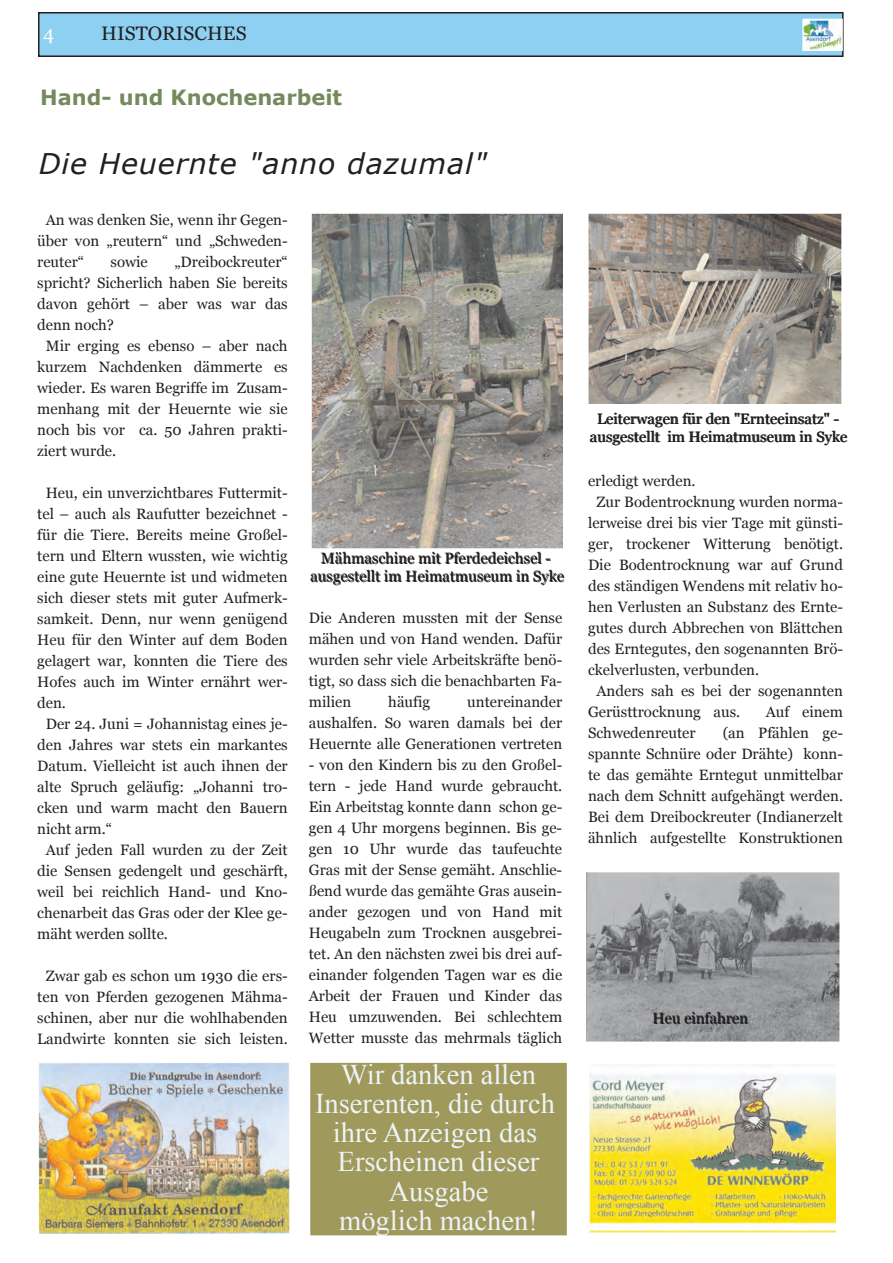
<style>
.page{position:relative;width:893px;height:1263px;background:#fff}
.page>*{position:absolute;margin:0;border:0;box-sizing:border-box;transform-origin:0 0}
.t1{font:28.5px/29.1px "Times New Roman";color:#edf3f9;text-align:center}
.t2{font:italic 28.5px "Verdana";letter-spacing:.03em;color:#231f20}
.t3{font:700 21px "Verdana";color:#758a5c}
.t4{font:19.5px "Georgia";color:#231f20}
.t5{font:19.5px "Georgia";color:#fff}
.t6{font:15px/21px "Georgia";color:#231f20;text-align:justify}
</style>
<div class="page">
<div style="left:39px;top:13px;width:804px;height:43px;background:#8dd0f2"></div>
<div style="left:38px;top:12px;width:806px;height:45px;border:2px solid #231f20"></div>
<img style="left:802px;top:19px;width:41px;height:32px">
<img style="left:589px;top:1064px;width:247px;height:168px">
<img style="left:312px;top:214px;width:251px;height:334px">
<img style="left:589px;top:214px;width:252px;height:189px">
<img style="left:586px;top:872px;width:254px;height:169px">
<img style="left:39px;top:1063px;width:250px;height:171px">
<div style="left:310px;top:1063px;width:257px;height:172px;background:#9f995b"></div>
<h3 class="t5" style="left:43px;top:22px;width:13px">4</h3>
<h3 class="t4" style="left:101px;top:22px;width:147px">HISTORISCHES</h3>
<h2 class="t3" style="left:40px;top:83px;width:303px">Hand- und Knochenarbeit</h2>
<h1 class="t2" style="left:39px;top:144px;width:450px">Die Heuernte "anno dazumal"</h1>
<p class="t6" style="left:37px;top:209px;width:252px;text-indent:9px">An was denken Sie, wenn ihr Gegen&shy;über von „reutern“ und „Schweden&shy;reuter“</p>
<p class="t6" style="left:111px;top:251px;width:39px">sowie</p>
<p class="t6" style="left:174px;top:251px;width:115px">„Dreibockreuter“</p>
<p class="t6" style="left:37px;top:272px;width:252px">spricht? Sicherlich haben Sie bereits</p>
<p class="t6" style="left:37px;top:293px;width:252px">davon gehört – aber was war das</p>
<p class="t6" style="left:37px;top:314px;width:78px">denn noch?</p>
<p class="t6" style="left:46px;top:335px;width:243px">Mir erging es ebenso – aber nach</p>
<p class="t6" style="left:37px;top:356px;width:252px">kurzem Nachdenken dämmerte es</p>
<p class="t6" style="left:37px;top:377px;width:252px">wieder. Es waren Begriffe im Zusam-</p>
<p class="t6" style="left:37px;top:398px;width:252px">menhang mit der Heuernte wie sie</p>
<p class="t6" style="left:37px;top:419px;width:252px">noch bis vor ca. 50 Jahren prakti-</p>
<p class="t6" style="left:37px;top:440px;width:80px">ziert wurde.</p>
<p class="t6" style="left:46px;top:482px;width:243px">Heu, ein unverzichtbares Futtermit-</p>
<p class="t6" style="left:37px;top:503px;width:252px">tel – auch als Raufutter bezeichnet -</p>
<p class="t6" style="left:37px;top:524px;width:252px">für die Tiere. Bereits meine Großel-</p>
<p class="t6" style="left:37px;top:545px;width:252px">tern und Eltern wussten, wie wichtig</p>
<p class="t6" style="left:37px;top:566px;width:252px">eine gute Heuernte ist und widmeten</p>
<p class="t6" style="left:37px;top:587px;width:252px">sich dieser stets mit guter Aufmerk-</p>
<p class="t6" style="left:37px;top:608px;width:252px">samkeit. Denn, nur wenn genügend</p>
<p class="t6" style="left:37px;top:629px;width:252px">Heu für den Winter auf dem Boden</p>
<p class="t6" style="left:37px;top:650px;width:252px">gelagert war, konnten die Tiere des</p>
<p class="t6" style="left:37px;top:671px;width:252px">Hofes auch im Winter ernährt wer-</p>
<p class="t6" style="left:37px;top:692px;width:30px">den.</p>
<p class="t6" style="left:46px;top:713px;width:243px">Der 24. Juni = Johannistag eines je-</p>
<p class="t6" style="left:37px;top:734px;width:252px">den Jahres war stets ein markantes</p>
<p class="t6" style="left:37px;top:755px;width:252px">Datum. Vielleicht ist auch ihnen der</p>
<p class="t6" style="left:37px;top:776px;width:252px">alte Spruch geläufig: „Johanni tro-</p>
<p class="t6" style="left:37px;top:797px;width:252px">cken und warm macht den Bauern</p>
<p class="t6" style="left:37px;top:818px;width:76px">nicht arm.“</p>
<p class="t6" style="left:46px;top:839px;width:243px">Auf jeden Fall wurden zu der Zeit</p>
<p class="t6" style="left:37px;top:860px;width:252px">die Sensen gedengelt und geschärft,</p>
<p class="t6" style="left:37px;top:881px;width:252px">weil bei reichlich Hand- und Kno-</p>
<p class="t6" style="left:37px;top:902px;width:252px">chenarbeit das Gras oder der Klee ge-</p>
<p class="t6" style="left:37px;top:923px;width:132px">mäht werden sollte.</p>
<p class="t6" style="left:37px;top:965px;width:252px;text-align:center">Zwar gab es schon um 1930 die ers&shy;ten von Pferden gezogenen Mähma&shy;schinen, aber nur die wohlhabenden Landwirte konnten sie sich leisten.</p>
<p class="t6" style="left:311px;top:550px;width:255px;line-height:18px;text-align:center">Mähmaschine mit Pferdedeichsel - ausgestellt im Heimatmuseum in Syke</p>
<p class="t6" style="left:309px;top:607px;width:255px">Die Anderen mussten mit der Sense mähen und von Hand wenden. Dafür wurden sehr viele Arbeitskräfte benö&shy;tigt, so dass sich die benachbarten Fa&shy;milien</p>
<p class="t6" style="left:309px;top:691px;width:255px;text-indent:158px">untereinander aushalfen. So waren damals bei der Heuernte alle Generationen vertreten</p>
<p class="t6" style="left:309px;top:754px;width:255px">- von den Kindern bis zu den Großel&shy;tern - jede Hand wurde gebraucht.<br>Ein Arbeitstag konnte dann schon ge&shy;gen 4 Uhr morgens beginnen. Bis ge&shy;gen 10 Uhr wurde das taufeuchte Gras mit der Sense gemäht. Anschlie&shy;ßend wurde das gemähte Gras ausein&shy;ander gezogen und von Hand mit Heugabeln zum Trocknen ausgebrei&shy;tet. An den nächsten zwei bis drei auf&shy;einander folgenden Tagen war es die Arbeit der Frauen und Kinder das Heu umzuwenden. Bei schlechtem Wetter musste das mehrmals täglich</p>
<p class="t6" style="left:388px;top:691px;width:43px">häufig</p>
<h1 class="t1" style="left:315px;top:1059px;width:241px">Wir danken allen<br>Inserenten, die durch ihre Anzeigen das<br>Erscheinen dieser<br>Ausgabe<br>möglich machen!</h1>
<p class="t6" style="left:590px;top:410px;width:259px;line-height:18px;text-align:center">Leiterwagen für den "Ernteeinsatz" - ausgestellt im Heimatmuseum in Syke</p>
<p class="t6" style="left:588px;top:470px;width:109px">erledigt werden.</p>
<p class="t6" style="left:597px;top:491px;width:248px">Zur Bodentrocknung wurden norma-</p>
<p class="t6" style="left:588px;top:512px;width:256px">lerweise drei bis vier Tage mit günsti-</p>
<p class="t6" style="left:588px;top:533px;width:256px">ger, trockener Witterung benötigt.</p>
<p class="t6" style="left:588px;top:554px;width:256px">Die Bodentrocknung war auf Grund</p>
<p class="t6" style="left:588px;top:575px;width:256px">des ständigen Wendens mit relativ ho-</p>
<p class="t6" style="left:588px;top:596px;width:256px">hen Verlusten an Substanz des Ernte-</p>
<p class="t6" style="left:588px;top:617px;width:256px">gutes durch Abbrechen von Blättchen</p>
<p class="t6" style="left:588px;top:638px;width:256px">des Erntegutes, den sogenannten Brö-</p>
<p class="t6" style="left:588px;top:659px;width:173px">ckelverlusten, verbunden.</p>
<p class="t6" style="left:597px;top:680px;width:248px">Anders sah es bei der sogenannten</p>
<p class="t6" style="left:588px;top:701px;width:154px">Gerüsttrocknung aus.</p>
<p class="t6" style="left:766px;top:701px;width:79px">Auf einem</p>
<p class="t6" style="left:588px;top:722px;width:109px">Schwedenreuter</p>
<p class="t6" style="left:588px;top:722px;width:256px;text-indent:135px">(an Pfählen ge&shy;spannte Schnüre oder Drähte) konn&shy;te das gemähte Erntegut unmittelbar nach dem Schnitt aufgehängt werden.<br>Bei dem Dreibockreuter (Indianerzelt ähnlich aufgestellte Konstruktionen</p>
<p class="t6" style="left:653px;top:1008px;width:97px">Heu einfahren</p>
</div>
